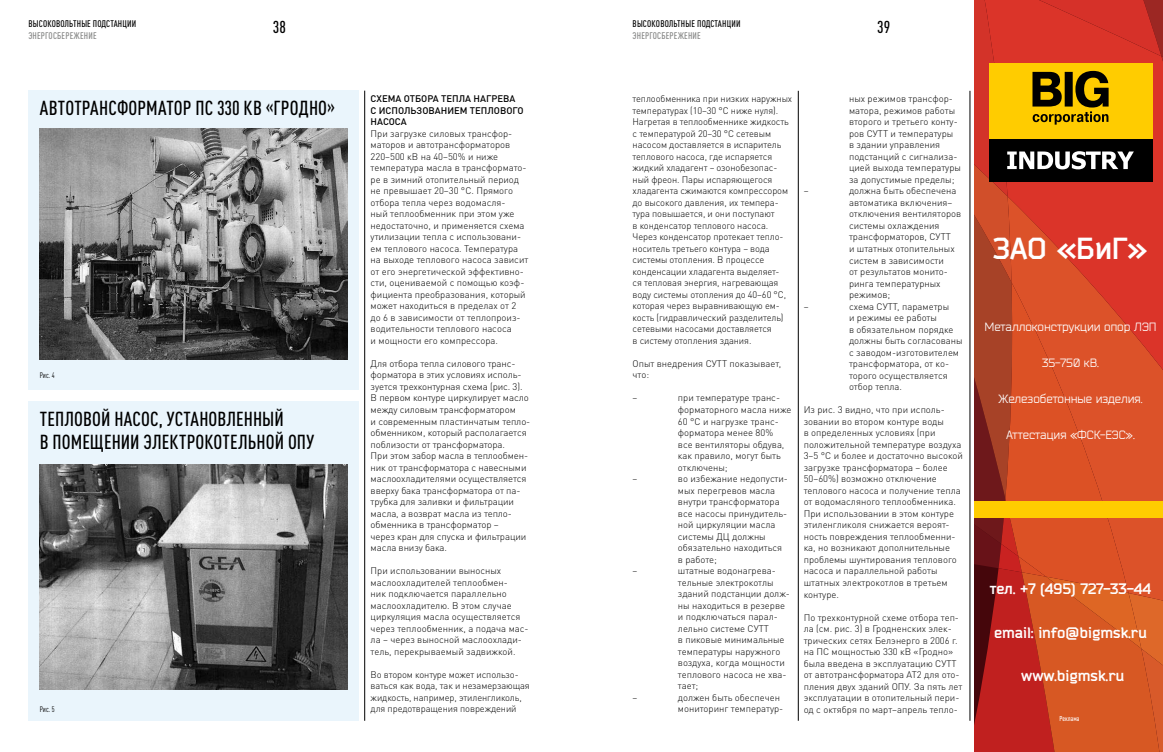
<style>
.page{position:relative;width:1163px;height:752px;background:#fff}
.page>*{position:absolute;margin:0;border:0;box-sizing:border-box;transform-origin:0 0}
.t1{font:700 30px "Bender";letter-spacing:-.005em;color:#fff}
.t2{font:500 condensed 20px/23px "DIN Pro";letter-spacing:.01em;color:#000}
.t3{font:500 condensed 17px "DIN Pro";color:#000}
.t4{font:700 15px "Bender";color:#fff}
.t5{font:12px "Bender";color:#fff}
.t6{font:300 9.5px/11.5px "DIN Pro";color:#000}
.t7{font:500 9.5px/11.5px "DIN Pro";color:#000}
.t8{font:500 condensed 9.5px "DIN Pro";letter-spacing:.02em;color:#000}
.t9{font:500 condensed 9.5px "DIN Pro";letter-spacing:.02em;color:#868786}
.t10{font:condensed 8px "DIN Pro";color:#000}
.t11{font:500 condensed 7px "DIN Pro";color:#fff}
</style>
<div class="page">
<div style="left:28px;top:91px;width:331px;height:299px;background:#eaf5fc"></div>
<div style="left:28px;top:401px;width:331px;height:319px;background:#eaf5fc"></div>
<img style="left:40px;top:129px;width:308px;height:230px">
<img style="left:40px;top:464px;width:308px;height:225px">
<hr style="left:364px;top:91px;width:1px;height:629px;background:#000">
<hr style="left:798px;top:91px;width:1px;height:629px;background:#000">
<hr style="left:969px;top:91px;width:1px;height:629px;background:#000">
<svg style="left:974px;top:0;width:189px;height:752px;background:#c64d21"></svg>
<p class="t8" style="left:28px;top:17px;width:109px">Высоковольтные подстанции</p>
<p class="t9" style="left:28px;top:28px;width:70px">Энергосбережение</p>
<p class="t8" style="left:632px;top:17px;width:109px">Высоковольтные подстанции</p>
<p class="t9" style="left:632px;top:28px;width:70px">Энергосбережение</p>
<h3 class="t3" style="left:273px;top:14px;width:15px">38</h3>
<h3 class="t3" style="left:876px;top:14px;width:15px">39</h3>
<h2 class="t2" style="left:40px;top:95px;width:297px">автотрансформатор ПС 330 кВ «Гродно»</h2>
<p class="t10" style="left:40px;top:369px;width:17px">Рис. 4</p>
<h2 class="t2" style="left:40px;top:405px;width:258px">тепловой насос, установленный в помещении электрокотельной ОПУ</h2>
<p class="t10" style="left:40px;top:703px;width:17px">Рис. 5</p>
<p class="t7" style="left:370px;top:93px;width:155px">Схема отбора тепла нагрева<br>с использованием теплового насоса</p>
<p class="t6" style="left:370px;top:127px;width:159px">При загрузке силовых трансфор&shy;маторов и автотрансформаторов<br>220−500 кВ на 40−50% и ниже температура масла в трансформато&shy;ре в зимний отопительный период не превышает 20−30 °С. Прямого отбора тепла через водомасля-<br>ный теплообменник при этом уже недостаточно, и применяется схема утилизации тепла с использовани&shy;ем теплового насоса. Температура на выходе теплового насоса зависит от его энергетической эффективно&shy;сти, оцениваемой с помощью коэф&shy;фициента преобразования, который может находиться в пределах от 2 до 6 в зависимости от теплопроиз&shy;водительности теплового насоса<br>и мощности его компрессора.</p>
<p class="t6" style="left:370px;top:357px;width:161px">Для отбора тепла силового транс&shy;форматора в этих условиях исполь&shy;зуется трехконтурная схема (рис. 3).<br>В первом контуре циркулирует масло между силовым трансформатором<br>и современным пластинчатым тепло&shy;обменником, который располагается поблизости от трансформатора.<br>При этом забор масла в теплообмен&shy;ник от трансформатора с навесными маслоохладителями осуществляется вверху бака трансформатора от па&shy;трубка для заливки и фильтрации масла, а возврат масла из тепло&shy;обменника в трансформатор –<br>через кран для спуска и фильтрации масла внизу бака.</p>
<p class="t6" style="left:370px;top:564px;width:159px">При использовании выносных маслоохладителей теплообмен-<br>ник подключается параллельно маслоохладителю. В этом случае циркуляция масла осуществляется через теплообменник, а подача мас&shy;ла – через выносной маслоохлади&shy;тель, перекрываемый задвижкой.</p>
<p class="t6" style="left:370px;top:668px;width:161px">Во втором контуре может использо&shy;ваться как вода, так и незамерзающая жидкость, например, этиленгликоль, для предотвращения повреждений</p>
<p class="t6" style="left:632px;top:93px;width:161px">теплообменника при низких наружных температурах (10−30 °С ниже нуля).<br>Нагретая в теплообменнике жидкость с температурой 20−30 °С сетевым насосом доставляется в испаритель теплового насоса, где испаряется жидкий хладагент – озонобезопас&shy;ный фреон. Пары испаряющегося хладагента сжимаются компрессором до высокого давления, их темпера&shy;тура повышается, и они поступают<br>в конденсатор теплового насоса.<br>Через конденсатор протекает тепло&shy;носитель третьего контура – вода системы отопления. В процессе конденсации хладагента выделяет-<br>ся тепловая энергия, нагревающая воду системы отопления до 40−60 °С, которая через выравнивающую ем&shy;кость (гидравлический разделитель) сетевыми насосами доставляется<br>в систему отопления здания.</p>
<p class="t6" style="left:632px;top:357px;width:150px">Опыт внедрения СУТТ показывает, что:</p>
<p class="t6" style="left:632px;top:392px;width:6px">–</p>
<p class="t6" style="left:677px;top:392px;width:115px">при температуре транс&shy;форматорного масла ниже<br>60 °С и нагрузке транс&shy;форматора менее 80%<br>все вентиляторы обдува, как правило, могут быть отключены;</p>
<p class="t6" style="left:632px;top:472px;width:6px">–</p>
<p class="t6" style="left:677px;top:472px;width:111px">во избежание недопусти&shy;мых перегревов масла внутри трансформатора все насосы принудитель&shy;ной циркуляции масла системы ДЦ должны обязательно находиться в работе;</p>
<p class="t6" style="left:632px;top:564px;width:6px">–</p>
<p class="t6" style="left:677px;top:564px;width:114px">штатные водонагрева&shy;тельные электрокотлы зданий подстанции долж&shy;ны находиться в резерве и подключаться парал&shy;лельно системе СУТТ<br>в пиковые минимальные температуры наружного воздуха, когда мощности теплового насоса не хва&shy;тает;<br>должен быть обеспечен мониторинг температур-</p>
<p class="t6" style="left:848px;top:93px;width:113px">ных режимов трансфор&shy;матора, режимов работы второго и третьего конту&shy;ров СУТТ и температуры<br>в здании управления подстанций с сигнализа&shy;цией выхода температуры за допустимые пределы;</p>
<p class="t6" style="left:803px;top:185px;width:6px">–</p>
<p class="t6" style="left:848px;top:185px;width:115px">должна быть обеспечена автоматика включения− отключения вентиляторов системы охлаждения трансформаторов, СУТТ<br>и штатных отопительных систем в зависимости<br>от результатов монито&shy;ринга температурных режимов;<br>схема СУТТ, параметры<br>и режимы ее работы<br>в обязательном порядке должны быть согласованы с заводом-изготовителем трансформатора, от ко&shy;торого осуществляется отбор тепла.</p>
<p class="t6" style="left:803px;top:403px;width:161px">Из рис. 3 видно, что при исполь&shy;зовании во втором контуре воды<br>в определенных условиях (при положительной температуре воздуха<br>3−5 °С и более и достаточно высокой загрузке трансформатора − более<br>50−60%) возможно отключение теплового насоса и получение тепла от водомасляного теплообменника.<br>При использовании в этом контуре этиленгликоля снижается вероят&shy;ность повреждения теплообменни&shy;ка, но возникают дополнительные проблемы шунтирования теплового насоса и параллельной работы штатных электрокотлов в третьем контуре.</p>
<p class="t6" style="left:803px;top:611px;width:160px">По трехконтурной схеме отбора теп&shy;ла (см. рис. 3) в Гродненских элек&shy;трических сетях Белэнерго в 2006 г. на ПС мощностью 330 кВ «Гродно» была введена в эксплуатацию СУТТ от автотрансформатора АТ2 для ото&shy;пления двух зданий ОПУ. За пять лет эксплуатации в отопительный пери&shy;од с октября по март−апрель тепло-</p>
<h1 class="t1" style="left:993px;top:229px;width:156px">ЗАО «БиГ»</h1>
<p class="t5" style="left:984px;top:319px;width:174px">Металлоконструкции опор ЛЭП</p>
<p class="t5" style="left:1041px;top:355px;width:58px">35-750 кВ.</p>
<p class="t5" style="left:998px;top:391px;width:145px">Железобетонные изделия.</p>
<p class="t5" style="left:1006px;top:427px;width:130px">Аттестация «ФСК-ЕЭС».</p>
<h3 class="t4" style="left:989px;top:579px;width:163px">тел. +7 (495) 727-33-44</h3>
<h3 class="t4" style="left:993px;top:622px;width:154px">email: info@bigmsk.ru</h3>
<h3 class="t4" style="left:1020px;top:666px;width:105px">www.bigmsk.ru</h3>
<p class="t11" style="left:1059px;top:712px;width:21px">Реклама</p>
</div>
